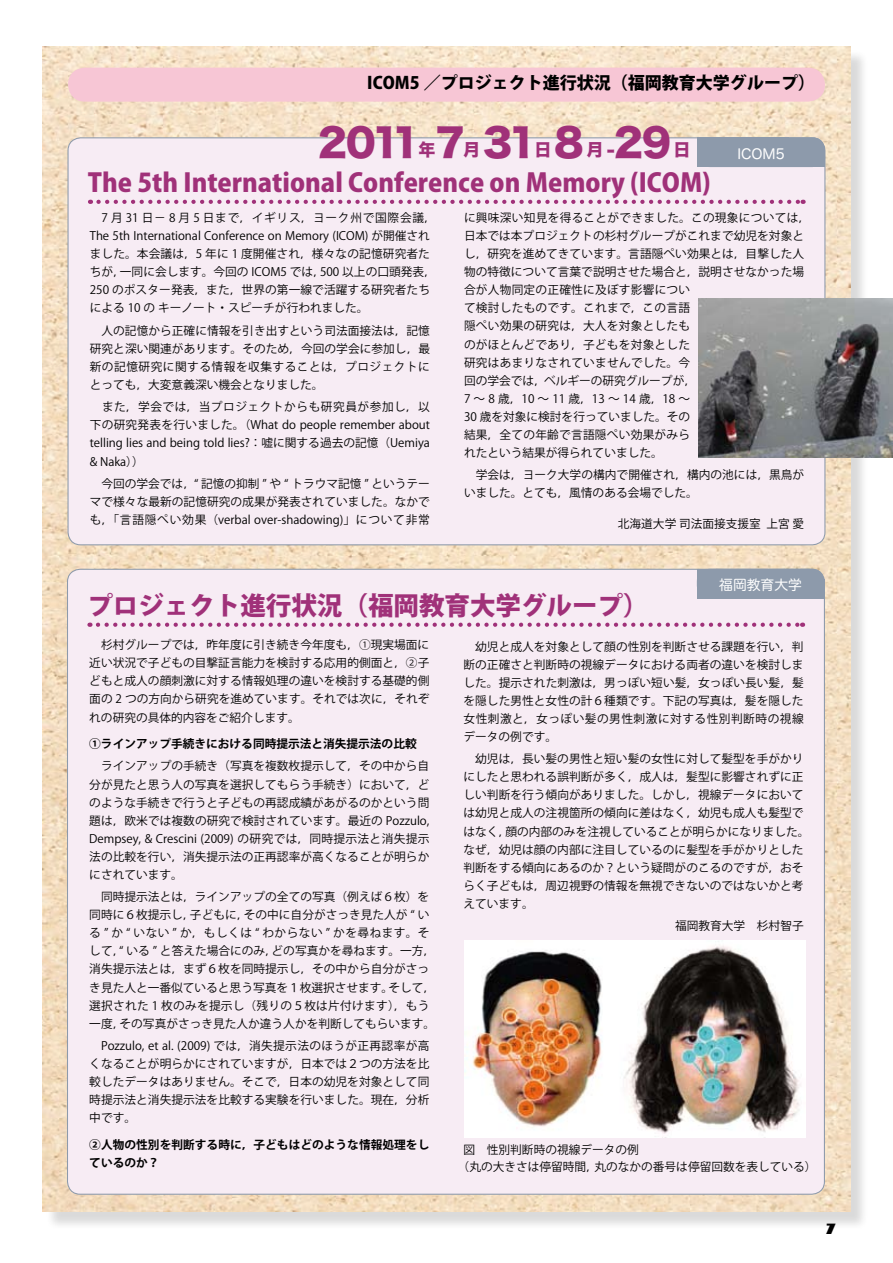
<style>
.page{position:relative;width:893px;height:1263px;background:#fff}
.page>*{position:absolute;margin:0;border:0;box-sizing:border-box;transform-origin:0 0}
.t1{font:38.25px "Hira Kaku Std W8";letter-spacing:-.11em;color:#a03179}
.t2{font:800 25.5px "Koz Go Pro";color:#a03179}
.t3{font:800 16.95px "Koz Go Pro";color:#000}
.t4{font:16.95px "Hira Kaku Std W8";color:#a03179}
.t5{font:13.8px "Hira Maru Pro W4";color:#fff}
.t6{font:800 13.8px "Gill Sans";color:#000}
.t7{font:11.7px/18px "Koz Go Pro";letter-spacing:.005em;color:#000;text-align:justify}
.t8{font:700 11.7px/18px "Koz Go Pro";color:#000}
</style>
<div class="page">
<div style="left:45px;top:49px;width:824px;height:1181px;background:#000;opacity:.25"></div>
<img style="left:43px;top:47px;width:807px;height:1165px">
<div style="left:68px;top:68px;width:757px;height:34px;background:#f7c6d5;border-radius:17px"></div>
<div style="left:67px;top:569px;width:757px;height:625px;background:#f7ecf4;border-radius:13px"></div>
<div style="left:697px;top:569px;width:127px;height:29px;background:#8d9aab;border-radius:13px"></div>
<div style="left:697px;top:579px;width:127px;height:19px;background:#8d9aab"></div>
<svg style="left:98px;top:623px;width:705px;height:4px"></svg>
<div style="left:68px;top:138px;width:757px;height:407px;background:#f7ecf4;border-radius:13px"></div>
<div style="left:697px;top:137px;width:128px;height:30px;background:#8d9aab;border-radius:13px"></div>
<div style="left:697px;top:148px;width:128px;height:19px;background:#8d9aab"></div>
<svg style="left:98px;top:200px;width:706px;height:4px"></svg>
<img style="left:465px;top:940px;width:340px;height:197px">
<img style="left:699px;top:298px;width:194px;height:160px">
<h3 class="t3" style="left:367px;top:72px;width:449px">ICOM5 ／プロジェクト進行状況（福岡教育大学グループ）</h3>
<h1 class="t1" style="left:483px;top:121px;width:102px">31 8</h1>
<h1 class="t1" style="left:614px;top:121px;width:59px">29</h1>
<h1 class="t1" style="left:318px;top:121px;width:149px">2011 7</h1>
<h3 class="t4" style="left:419px;top:140px;width:19px">年</h3>
<h3 class="t4" style="left:463px;top:140px;width:19px">月</h3>
<h3 class="t4" style="left:534px;top:140px;width:19px">日</h3>
<h3 class="t4" style="left:586px;top:140px;width:30px">月-</h3>
<h3 class="t4" style="left:673px;top:140px;width:19px">日</h3>
<p class="t5" style="left:737px;top:142px;width:49px">ICOM5</p>
<h2 class="t2" style="left:88px;top:166px;width:624px">The 5th International Conference on Memory (ICOM)</h2>
<p class="t7" style="left:90px;top:209px;width:347px;text-align:left">　7 月 31 日－ 8 月 5 日まで，イギリス，ヨーク州で国際会議，The 5th International Conference on Memory (ICOM) が開催されました。本会議は，5 年に 1 度開催され，様々なの記憶研究者たちが，一同に会します。今回の ICOM5 では，500 以上の口頭発表，250 のポスター発表，また，世界の第一線で活躍する研究者たちによる 10 のキーノート・スピーチが行われました。</p>
<p class="t7" style="left:90px;top:322px;width:342px">　人の記憶から正確に情報を引き出すという司法面接法は，記憶研究と深い関連があります。そのため，今回の学会に参加し，最新の記憶研究に関する情報を収集することは，プロジェクトにとっても，大変意義深い機会となりました。</p>
<p class="t7" style="left:90px;top:398px;width:342px">　また，学会では，当プロジェクトからも研究員が参加し，以下の研究発表を行いました。（What do people remember about telling lies and being told lies?：嘘に関する過去の記憶（Uemiya &amp; Naka））</p>
<p class="t7" style="left:90px;top:475px;width:342px">　今回の学会では，“ 記憶の抑制 ” や “ トラウマ記憶 ” というテーマで様々な最新の記憶研究の成果が発表されていました。なかでも，「言語隠ぺい効果（verbal over-shadowing)」について非常</p>
<p class="t7" style="left:464px;top:209px;width:348px;text-align:left">に興味深い知見を得ることができました。この現象については，日本では本プロジェクトの杉村グループがこれまで幼児を対象とし，研究を進めてきています。言語隠ぺい効果とは，目撃した人物の特徴について言葉で説明させた場合と，説明させなかった場合が人物同定の正確性に及ぼす影響につい<br>て検討したものです。これまで，この言語<br>隠ぺい効果の研究は，大人を対象としたも<br>のがほとんどであり，子どもを対象とした<br>研究はあまりなされていませんでした。今<br>回の学会では，ベルギーの研究グループが，<br>7 〜 8 歳，10 〜 11 歳，13 〜 14 歳，18 〜<br>30 歳を対象に検討を行っていました。その<br>結果，全ての年齢で言語隠ぺい効果がみら<br>れたという結果が得られていました。</p>
<p class="t7" style="left:464px;top:466px;width:342px">　学会は，ヨーク大学の構内で開催され，構内の池には，黒鳥がいました。とても，風情のある会場でした。</p>
<p class="t7" style="left:618px;top:515px;width:188px">北海道大学司法面接支援室 上宮愛</p>
<p class="t5" style="left:719px;top:573px;width:84px">福岡教育大学</p>
<h2 class="t2" style="left:87px;top:589px;width:563px">プロジェクト進行状況（福岡教育大学グループ）</h2>
<p class="t7" style="left:89px;top:636px;width:342px">　杉村グループでは，昨年度に引き続き今年度も，①現実場面に近い状況で子どもの目撃証言能力を検討する応用的側面と，②子どもと成人の顔刺激に対する情報処理の違いを検討する基礎的側面の 2 つの方向から研究を進めています。それでは次に，それぞれの研究の具体的内容をご紹介します。</p>
<p class="t8" style="left:89px;top:735px;width:329px">①ラインアップ手続きにおける同時提示法と消失提示法の比較</p>
<p class="t7" style="left:89px;top:757px;width:342px">　ラインアップの手続き（写真を複数枚提示して，その中から自分が見たと思う人の写真を選択してもらう手続き）において，どのような手続きで行うと子どもの再認成績があがるのかという問題は，欧米では複数の研究で検討されています。最近の Pozzulo, Dempsey, &amp; Crescini (2009) の研究では，同時提示法と消失提示法の比較を行い，消失提示法の正再認率が高くなることが明らかにされています。</p>
<p class="t7" style="left:89px;top:888px;width:348px;text-align:left">　同時提示法とは，ラインアップの全ての写真（例えば６枚）を同時に６枚提示し，子どもに，その中に自分がさっき見た人が “ いる ” か “ いない ” か，もしくは “ わからない ” かを尋ねます。そして，“ いる ” と答えた場合にのみ，どの写真かを尋ねます。一方，消失提示法とは，まず６枚を同時提示し，その中から自分がさっき見た人と一番似ていると思う写真を１枚選択させます。そして，選択された 1 枚のみを提示し（残りの５枚は片付けます），もう一度，その写真がさっき見た人か違う人かを判断してもらいます。</p>
<p class="t7" style="left:89px;top:1037px;width:342px">　Pozzulo, et al. (2009) では，消失提示法のほうが正再認率が高くなることが明らかにされていますが，日本では２つの方法を比較したデータはありません。そこで，日本の幼児を対象として同時提示法と消失提示法を比較する実験を行いました。現在，分析中です。</p>
<p class="t8" style="left:89px;top:1136px;width:342px">②人物の性別を判断する時に，子どもはどのような情報処理をしているのか？</p>
<p class="t7" style="left:463px;top:638px;width:342px">　幼児と成人を対象として顔の性別を判断させる課題を行い，判断の正確さと判断時の視線データにおける両者の違いを検討しました。提示された刺激は，男っぽい短い髪，女っぽい長い髪，髪を隠した男性と女性の計６種類です。下記の写真は，髪を隠した女性刺激と，女っぽい髪の男性刺激に対する性別判断時の視線データの例です。</p>
<p class="t7" style="left:463px;top:750px;width:348px;text-align:left">　幼児は，長い髪の男性と短い髪の女性に対して髪型を手がかりにしたと思われる誤判断が多く，成人は，髪型に影響されずに正しい判断を行う傾向がありました。しかし，視線データにおいては幼児と成人の注視箇所の傾向に差はなく，幼児も成人も髪型ではなく，顔の内部のみを注視していることが明らかになりました。なぜ，幼児は顔の内部に注目しているのに髪型を手がかりとした判断をする傾向にあるのか？という疑問がのこるのですが，おそらく子どもは，周辺視野の情報を無視できないのではないかと考えています。</p>
<p class="t7" style="left:675px;top:917px;width:130px">福岡教育大学　杉村智子</p>
<p class="t7" style="left:458px;top:1141px;width:360px;line-height:17px;text-indent:6px">図　性別判断時の視線データの例<br>（丸の大きさは停留時間，丸のなかの番号は停留回数を表している）</p>
<p class="t6" style="left:825px;top:1220px;width:13px">7</p>
</div>
